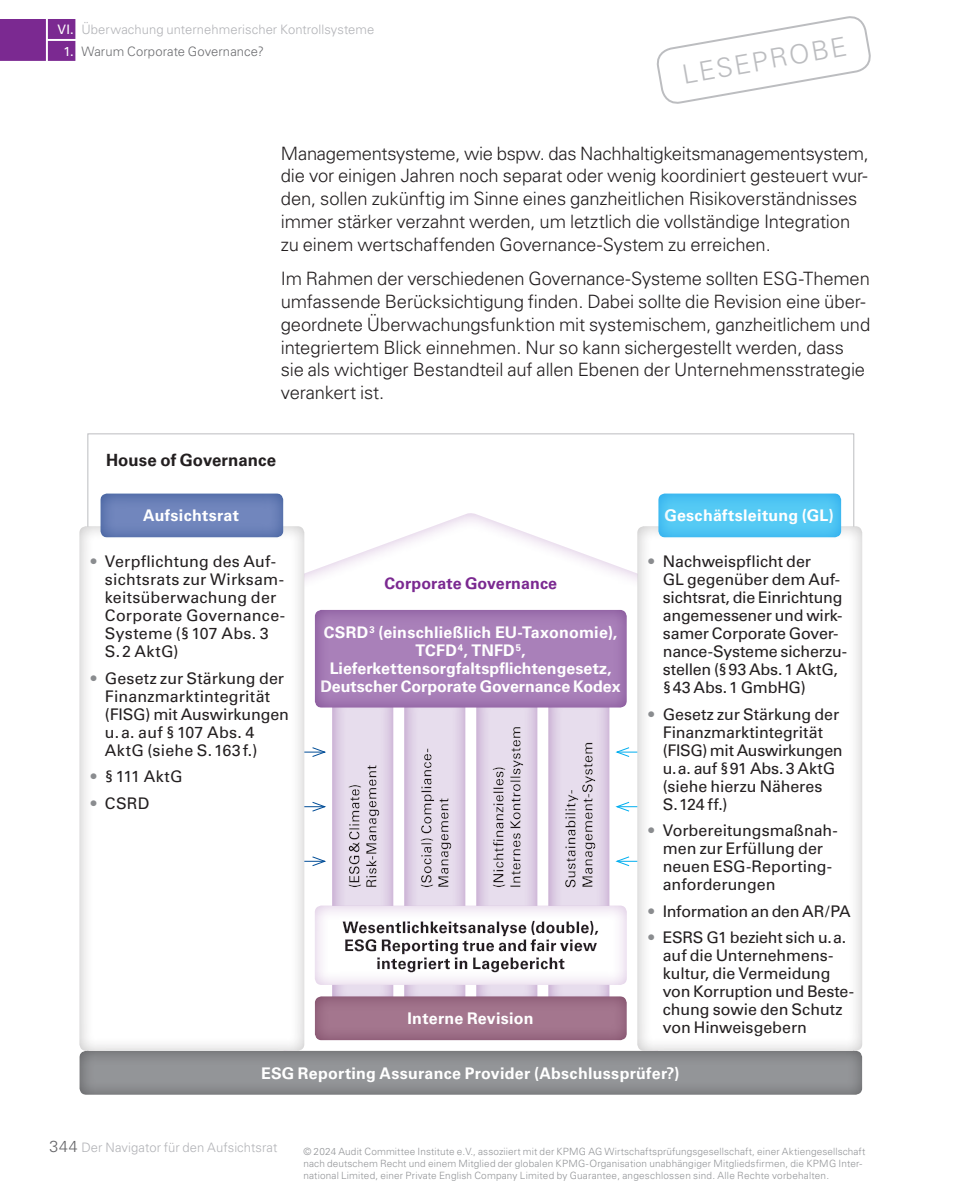
<style>
.page{position:relative;width:953px;height:1191px;background:#fff}
.page>*{position:absolute;margin:0;border:0;box-sizing:border-box;transform-origin:0 0}
.t1{font:300 26.6px "Univers LT Std";color:#bcbdc0}
.t2{font:300 18.4px/22.8px "Univers LT Std";letter-spacing:-.01em;color:#231f20}
.t3{font:700 16.8px "Univers LT Std";letter-spacing:.005em;color:#231f20}
.t4{font:16px/18px "Univers LT Std";letter-spacing:-.005em;color:#231f20}
.t5{font:700 16px/18px "Univers LT Std";letter-spacing:.01em;color:#fff;text-align:center}
.t6{font:16px/18px "Univers LT Std";letter-spacing:.015em;color:#231f20}
.t7{font:700 16px "Univers LT Std";letter-spacing:.005em;color:#7b2991}
.t8{font:300 13px "Univers LT Std";letter-spacing:.005em;color:#b2b3b7}
.t9{font:300 13px "Univers LT Std";letter-spacing:.01em;color:#6c6d70}
.t10{font:300 10px/12px "Univers LT Std";letter-spacing:.01em;color:#939598}
.s1{font-weight:400;color:#fff}
.s2{color:#8a8c8f}
.s3{font-size:16px;color:#636366}
</style>
<div class="page">
<svg style="left:0;top:19px;width:75px;height:42px;background:#813296"></svg>
<div style="left:283px;top:510px;width:377px;height:562px;background:#7b2991;opacity:.3"></div>
<div style="left:312px;top:609px;width:326px;height:102px;background:#7b2991;opacity:.5"></div>
<div style="left:311px;top:994px;width:316px;height:48px;background:#7a2f62;opacity:.5"></div>
<div style="left:79px;top:1049px;width:784px;height:48px;background:#231f20;opacity:.45"></div>
<div style="left:636px;top:524px;width:228px;height:528px;background:#231f20;opacity:.3"></div>
<div style="left:656px;top:493px;width:194px;height:46px;background:#00aeef;opacity:.6"></div>
<div style="left:78px;top:524px;width:228px;height:528px;background:#231f20;opacity:.3"></div>
<div style="left:99px;top:493px;width:186px;height:46px;background:#014d97;opacity:.5"></div>
<svg style="left:304px;top:695px;width:333px;height:312px"></svg>
<svg style="left:656px;top:16px;width:215px;height:88px"></svg>
<p class="t8" style="left:57px;top:21px;width:318px"><span class="s1">VI.</span> Überwachung unternehmerischer Kontrollsysteme</p>
<p class="t9" style="left:63px;top:43px;width:202px"><span class="s1">1.</span> Warum Corporate Governance?</p>
<h1 class="t1" style="left:679px;top:59px;width:33px;rotate:-10deg">Leseprobe</h1>
<p class="t2" style="left:281px;top:142px;width:589px">Managementsysteme, wie bspw. das Nachhaltigkeitsmanagementsystem, die vor einigen Jahren noch separat oder wenig koordiniert gesteuert wur&shy;den, sollen zukünftig im Sinne eines ganzheitlichen Risikoverständnisses immer stärker verzahnt werden, um letztlich die vollständige Integration zu einem wertschaffenden Governance-System zu erreichen.</p>
<p class="t2" style="left:281px;top:267px;width:591px">Im Rahmen der verschiedenen Governance-Systeme sollten ESG-Themen umfassende Berücksichtigung finden. Dabei sollte die Revision eine über&shy;geordnete Überwachungsfunktion mit systemischem, ganzheitlichem und integriertem Blick einnehmen. Nur so kann sichergestellt werden, dass sie als wichtiger Bestandteil auf allen Ebenen der Unternehmensstrategie verankert ist.</p>
<p class="t3" style="left:106px;top:451px;width:172px">House of Governance</p>
<p class="t5" style="left:143px;top:507px;width:97px">Aufsichtsrat</p>
<p class="t6" style="left:105px;top:552px;width:181px;text-indent:-14px"><span class="s2">•</span> Verpflichtung des Auf&shy;sichtsrats zur Wirksam&shy;keitsüberwachung der<br>Corporate Governance--<br>Systeme (§107 Abs. 3<br>S.2 AktG)</p>
<p class="t4" style="left:105px;top:669px;width:186px;text-indent:-14px"><span class="s2">•</span> Gesetz zur Stärkung der<br>Finanzmarktintegrität (FISG) mit Auswirkungen u.a. auf §107 Abs. 4<br>AktG (siehe S.163f.)</p>
<p class="t4" style="left:91px;top:767px;width:93px"><span class="s2">•</span> §111 AktG</p>
<p class="t4" style="left:91px;top:794px;width:60px"><span class="s2">•</span> CSRD</p>
<p class="t7" style="left:384px;top:574px;width:174px">Corporate Governance</p>
<p class="t5" style="left:320px;top:623px;width:301px">CSRD<sup>3</sup> (einschließlich EU-Taxonomie), TCFD<sup>4</sup>, TNFD<sup>5</sup>, Lieferkettensorgfaltspflichtengesetz, Deutscher Corporate Governance Kodex</p>
<p class="t5" style="left:407px;top:1009px;width:127px">Interne Revision</p>
<p class="t5" style="left:664px;top:507px;width:171px">Geschäftsleitung (GL)</p>
<p class="t4" style="left:662px;top:552px;width:186px;text-indent:-14px"><span class="s2">•</span> Nachweispflicht der<br>GL gegenüber dem Auf&shy;sichtsrat, die Einrichtung angemessener und wirk&shy;samer Corporate Gover&shy;nance-Systeme sicherzu&shy;stellen (§93 Abs. 1 AktG, §43 Abs. 1 GmbHG)</p>
<p class="t4" style="left:662px;top:705px;width:181px;text-indent:-14px"><span class="s2">•</span> Gesetz zur Stärkung der<br>Finanzmarktintegrität (FISG) mit Auswirkungen u.a. auf §91 Abs. 3 AktG (siehe hierzu Näheres<br>S.124 ff.)</p>
<p class="t4" style="left:662px;top:821px;width:176px;text-indent:-14px"><span class="s2">•</span> Vorbereitungsmaßnah&shy;men zur Erfüllung der neuen ESG-Reporting&shy;anforderungen</p>
<p class="t4" style="left:648px;top:902px;width:203px"><span class="s2">•</span> Information an den AR/PA</p>
<p class="t4" style="left:662px;top:928px;width:190px;text-indent:-14px"><span class="s2">•</span> ESRS G1 bezieht sich u.a. auf die Unternehmens&shy;kultur, die Vermeidung von Korruption und Beste-- chung sowie den Schutz von Hinweisgebern</p>
<p class="t5" style="left:261px;top:1064px;width:420px">ESG Reporting Assurance Provider (Abschlussprüfer?)</p>
<p class="t8" style="left:50px;top:1139px;width:229px"><span class="s3">344</span> Der Navigator für den Aufsichtsrat</p>
<p class="t10" style="left:303px;top:1145px;width:563px">© 2024 Audit Committee Institute e.V., assoziiert mit der KPMG AG Wirtschaftsprüfungsgesellschaft, einer Aktiengesellschaft nach deutschem Recht und einem Mitglied der globalen KPMG-Organisation unabhängiger Mitgliedsfirmen, die KPMG Inter&shy;national Limited, einer Private English Company Limited by Guarantee, angeschlossen sind. Alle Rechte vorbehalten.</p>
</div>
